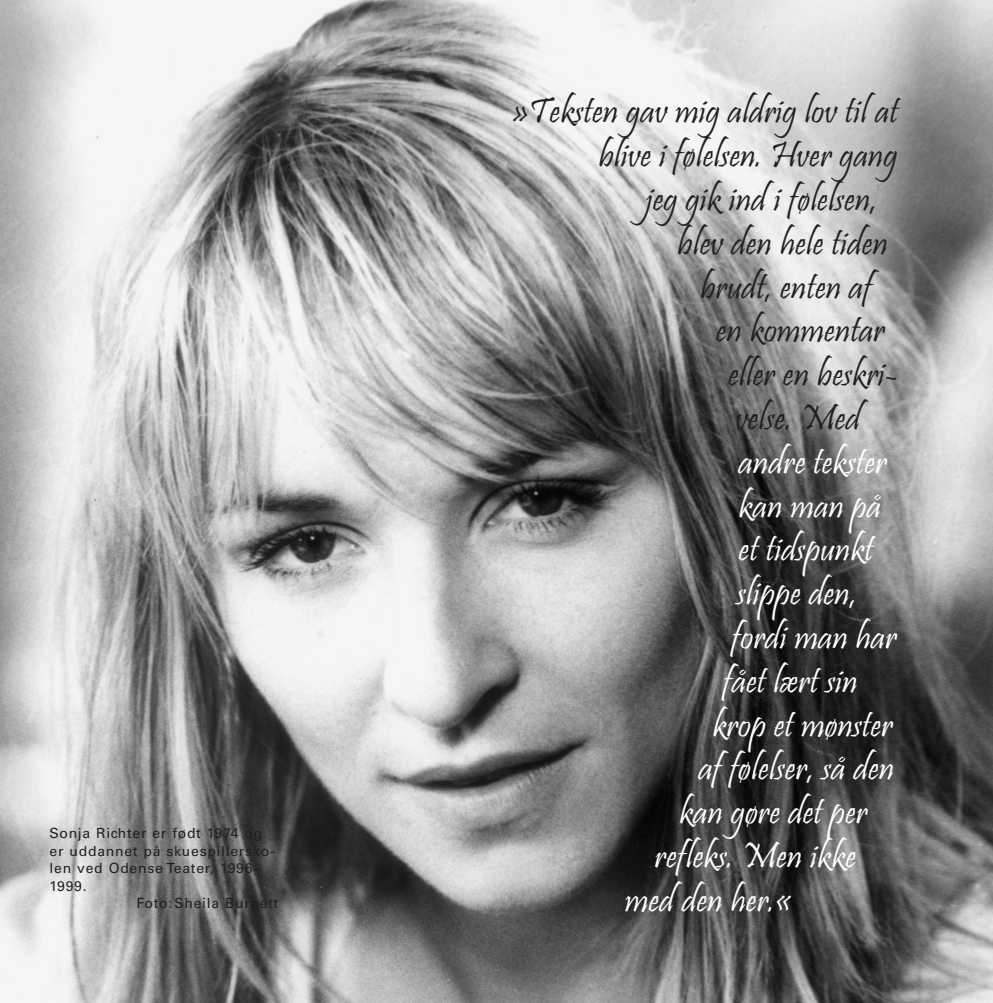
<style>
.page{position:relative;width:993px;height:1003px;background:#fff}
.page>*{position:absolute;margin:0;border:0;box-sizing:border-box;transform-origin:0 0}
.Introcitat{font:36.75px "Pristina";color:#231f20}
.Introcitat-2{font:36.75px "Pristina";color:#fff}
.Intromargin{font:14px/17.5px "Univers";letter-spacing:.05em;color:#231f20}
</style>
<div class="page">
<img style="left:0;top:0;width:992px;height:1002px">
<p class="Intromargin" style="left:50px;top:824px;width:226px">Sonja Richter er født 1974 og er uddannet på skuespillersko&shy;len ved Odense Teater, 1996–<br>1999.</p>
<p class="Intromargin" style="left:136px;top:894px;width:143px">Foto:Sheila Burnett</p>
<p class="Introcitat" style="left:512px;top:91px;width:387px">»Teksten gav mig aldrig lov til at</p>
<p class="Introcitat" style="left:598px;top:134px;width:300px">blive i følelsen. Hver gang</p>
<p class="Introcitat" style="left:645px;top:178px;width:233px">jeg gik ind i følelsen,</p>
<p class="Introcitat" style="left:677px;top:222px;width:212px">blev den hele tiden</p>
<p class="Introcitat" style="left:699px;top:266px;width:173px">brudt, enten af</p>
<p class="Introcitat" style="left:715px;top:309px;width:170px">en kommentar</p>
<p class="Introcitat" style="left:727px;top:353px;width:171px">eller en beskri-</p>
<p class="Introcitat" style="left:734px;top:397px;width:127px">velse. Med</p>
<p class="Introcitat-2" style="left:738px;top:441px;width:150px">andre tekster</p>
<p class="Introcitat-2" style="left:738px;top:484px;width:144px">kan man på</p>
<p class="Introcitat-2" style="left:738px;top:528px;width:136px">et tidspunkt</p>
<p class="Introcitat-2" style="left:736px;top:572px;width:122px">slippe den,</p>
<p class="Introcitat-2" style="left:731px;top:616px;width:167px">fordi man har</p>
<p class="Introcitat-2" style="left:722px;top:659px;width:136px">fået lært sin</p>
<p class="Introcitat-2" style="left:712px;top:703px;width:182px">krop et mønster</p>
<p class="Introcitat-2" style="left:698px;top:747px;width:197px">af følelser, så den</p>
<p class="Introcitat-2" style="left:678px;top:791px;width:190px">kan gøre det per</p>
<p class="Introcitat-2" style="left:654px;top:834px;width:203px">refleks. Men ikke</p>
<p class="Introcitat-2" style="left:624px;top:878px;width:168px">med den her.«</p>
</div>
